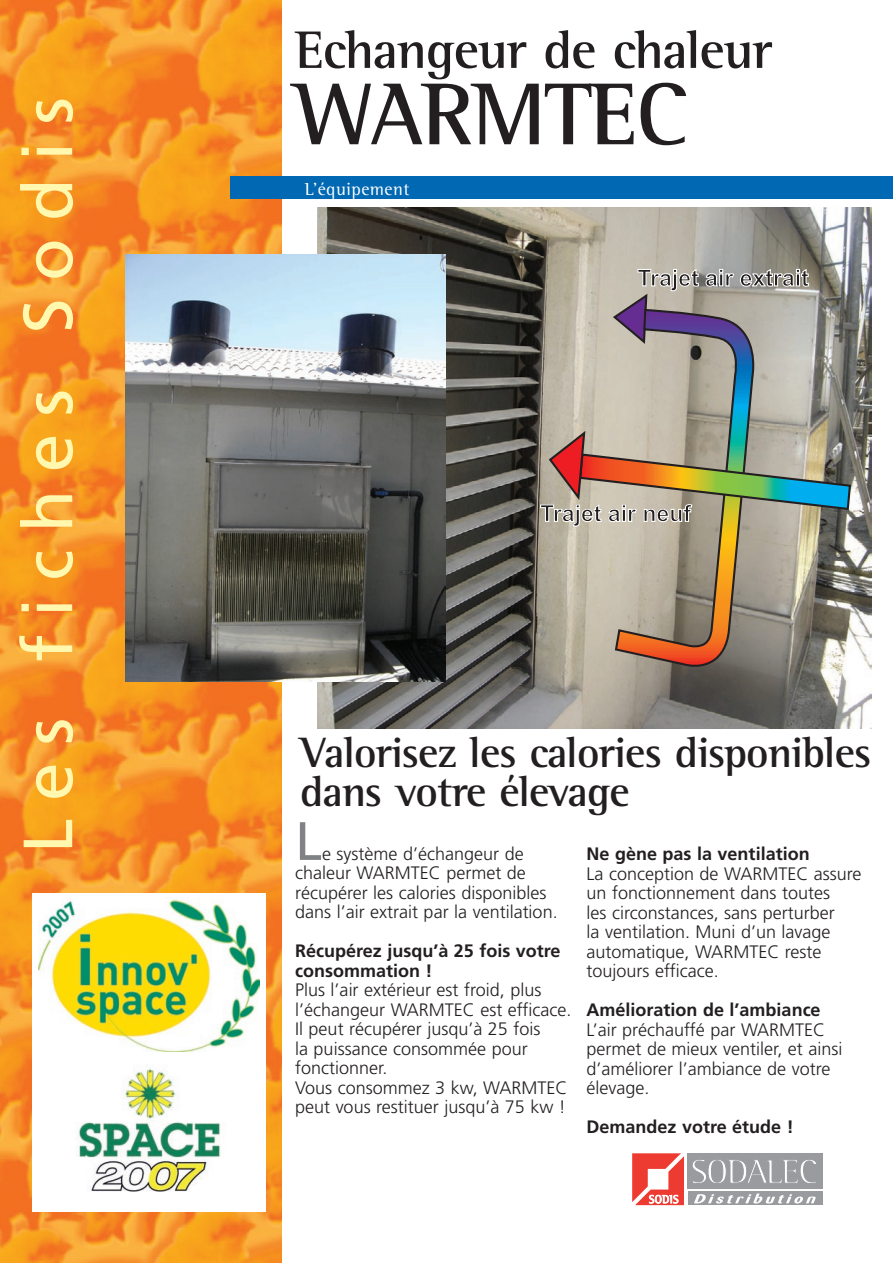
<style>
.page{position:relative;width:893px;height:1263px;background:#fff}
.page>*{position:absolute;margin:0;border:0;box-sizing:border-box;transform-origin:0 0}
.Titre_Ligne2{font:700 90px "AT Rotis Semi Serif";letter-spacing:-.02em;color:#231f20}
.Normal_e{font:69.6px "Frutiger";letter-spacing:.25em;color:#fff8ae}
.Titre_Ligne1{font:700 54px "AT Rotis Semi Serif";letter-spacing:-.02em;color:#231f20}
.Texte_Recto{font:54px "Frutiger";color:#808285}
.Accroche_Recto{font:700 43.5px/39px "AT Rotis Semi Serif";letter-spacing:-.02em;color:#231f20}
.t1{font:700 22.95px "Arial";color:#231f20}
.Texte_Recto-2{font:300 18px/19.5px "Frutiger";color:#231f20}
.Normal_e-2{font:300 18px/19.5px "Frutiger";color:#231f20}
.Inter-Titre{font:700 18px/19.5px "Frutiger";color:#231f20}
.Normal_e-3{font:18px "AT Rotis Semi Serif";letter-spacing:.025em;color:#fff}
</style>
<div class="page">
<img style="left:0;top:0;width:282px;height:1263px">
<svg style="left:688px;top:1191px;width:134px;height:1px"></svg>
<div style="left:687px;top:1153px;width:135px;height:36px;background:#999b9e"></div>
<svg style="left:692px;top:1160px;width:124px;height:23px"></svg>
<svg style="left:688px;top:1192px;width:134px;height:13px"></svg>
<svg style="left:694px;top:1193px;width:122px;height:10px"></svg>
<svg style="left:632px;top:1153px;width:52px;height:52px"></svg>
<div style="left:231px;top:176px;width:662px;height:23px;background:#0168b3"></div>
<img style="left:317px;top:207px;width:555px;height:521px">
<svg style="left:614px;top:345px;width:141px;height:329px;background:#a69884"></svg>
<svg style="left:611px;top:268px;width:199px;height:77px;background:#a59ca2"></svg>
<svg style="left:539px;top:428px;width:313px;height:99px;background:#a59f87"></svg>
<div style="left:32px;top:893px;width:234px;height:319px;background:#fff"></div>
<img style="left:39px;top:897px;width:221px;height:155px">
<img style="left:76px;top:1068px;width:145px;height:124px">
<img style="left:125px;top:254px;width:321px;height:427px">
<p class="Normal_e" style="left:7px;top:853px;width:757px;rotate:-90deg">Les fiches Sodis</p>
<p class="Titre_Ligne1" style="left:295px;top:17px;width:479px">Echangeur de chaleur</p>
<p class="Titre_Ligne2" style="left:295px;top:60px;width:394px">WARMTEC</p>
<p class="Normal_e-3" style="left:305px;top:178px;width:106px">L’équipement</p>
<p class="t1" style="left:637px;top:263px;width:173px">Trajet air extrait</p>
<p class="t1" style="left:540px;top:498px;width:152px">Trajet air neuf</p>
<p class="Accroche_Recto" style="left:300px;top:733px;width:573px">Valorisez les calories disponibles dans votre élevage</p>
<p class="Texte_Recto" style="left:295px;top:809px;width:28px">L</p>
<p class="Texte_Recto-2" style="left:295px;top:844px;width:264px;text-indent:27px">e système d’échangeur de chaleur WARMTEC permet de récupérer les calories disponibles dans l’air extrait par la ventilation.</p>
<p class="Inter-Titre" style="left:295px;top:941px;width:267px">Récupérez jusqu’à 25 fois votre consommation !</p>
<p class="Texte_Recto-2" style="left:295px;top:981px;width:278px">Plus l’air extérieur est froid, plus l’échangeur WARMTEC est efficace.<br>Il peut récupérer jusqu’à 25 fois<br>la puissance consommée pour fonctionner.</p>
<p class="Texte_Recto-2" style="left:295px;top:1078px;width:274px">Vous consommez 3 kw, WARMTEC peut vous restituer jusqu’à 75 kw !</p>
<p class="Inter-Titre" style="left:587px;top:844px;width:225px">Ne gène pas la ventilation</p>
<p class="Normal_e-2" style="left:587px;top:864px;width:276px">La conception de WARMTEC assure un fonctionnement dans toutes<br>les circonstances, sans perturber<br>la ventilation. Muni d’un lavage automatique, WARMTEC reste toujours efficace.</p>
<p class="Inter-Titre" style="left:587px;top:1000px;width:236px">Amélioration de l’ambiance</p>
<p class="Normal_e-2" style="left:587px;top:1020px;width:257px">L’air préchauffé par WARMTEC permet de mieux ventiler, et ainsi d’améliorer l’ambiance de votre élevage.</p>
<p class="Inter-Titre" style="left:587px;top:1117px;width:209px">Demandez votre étude !</p>
</div>
